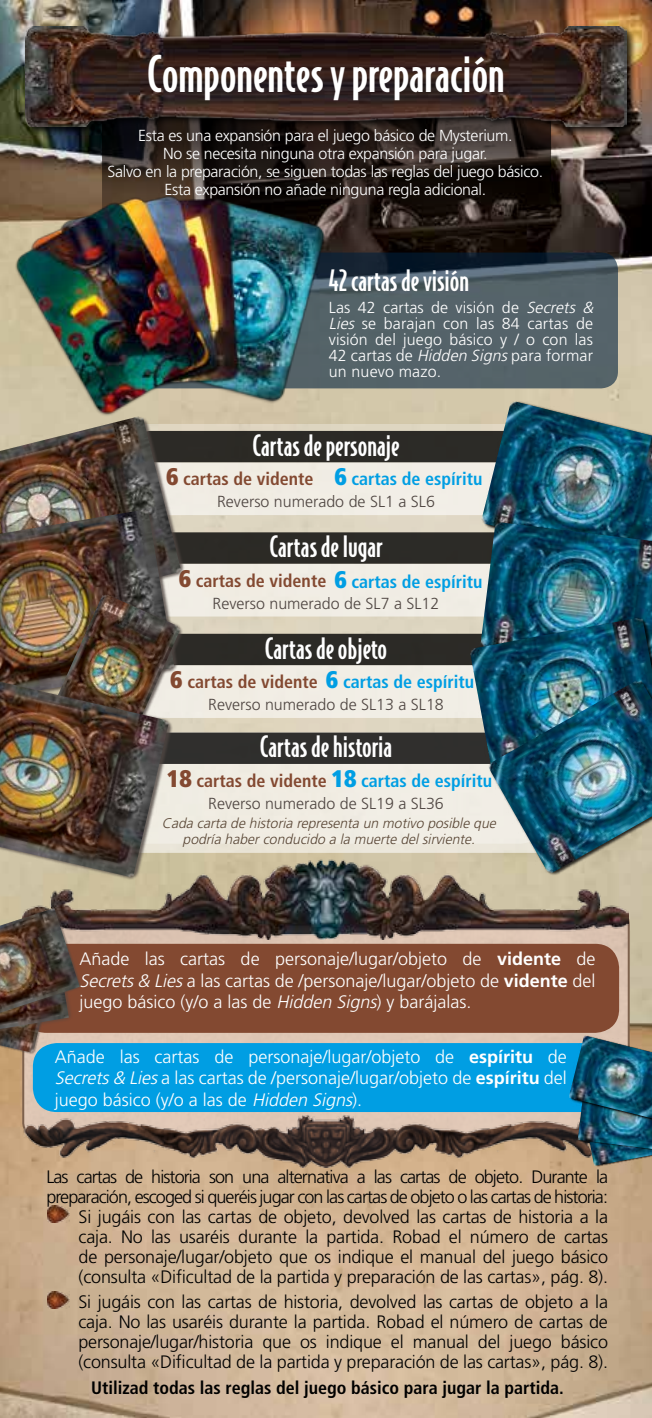
<style>
.page{position:relative;width:652px;height:1418px;background:#fff}
.page>*{position:absolute;margin:0;border:0;box-sizing:border-box;transform-origin:0 0}
.t1{font:500 48px "Bodega Sans";color:#fff}
.t2{font:500 28px "Bodega Sans";color:#fff}
.t3{font:300 18px/20px "Frutiger";letter-spacing:-.01em;color:#000;text-align:right}
.t4{font:300 18px/21.6px "Frutiger";color:#fff;text-align:justify}
.t5{font:700 condensed 18px "Frutiger";color:#009ee3}
.t6{font:700 condensed 18px "Frutiger";color:#000}
.t7{font:300 16px/18px "Frutiger";letter-spacing:-.02em;color:#fff;text-align:center}
.t8{font:300 16px/16px "Frutiger";letter-spacing:.01em;color:#fff}
.t9{font:300 16px "Frutiger";color:#4f4642}
.t10{font:italic 300 14px/16px "Frutiger";color:#594635;text-align:center}
.s1{font-style:italic}
.s2{font-weight:900;font-size:24px;color:#834931}
.s3{color:#834931}
.s4{font-weight:900;font-size:24px}
.s5{font-weight:700}
</style>
<div class="page">
<img style="left:0;top:0;width:652px;height:1417px">
<svg style="left:118px;top:252px;width:500px;height:136px;fill:#55636a"></svg>
<svg style="left:102px;top:98px;width:449px;height:161px"></svg>
<div style="left:108px;top:424px;width:436px;height:419px;background:#ded6c1;border-radius:24px"></div>
<img style="left:25px;top:939px;width:602px;height:175px">
<div style="left:23px;top:24px;width:614px;height:113px;background:#000;opacity:.84"></div>
<img style="left:25px;top:26px;width:602px;height:101px">
<div style="left:23px;top:943px;width:596px;height:89px;background:#834931;border-radius:24px"></div>
<img style="left:23px;top:1114px;width:564px;height:52px">
<div style="left:78px;top:462px;width:496px;height:53px;background:#f1eee5;border-radius:24px"></div>
<div style="left:138px;top:431px;width:376px;height:31px;background:#2c2a26;border-radius:12px"></div>
<div style="left:78px;top:563px;width:496px;height:53px;background:#f1ede4;border-radius:24px"></div>
<div style="left:138px;top:532px;width:376px;height:31px;background:#2c2a26;border-radius:12px"></div>
<div style="left:78px;top:665px;width:496px;height:53px;background:#f1ede5;border-radius:24px"></div>
<div style="left:78px;top:732px;width:496px;height:120px;background:#f1ece3;border-radius:24px"></div>
<div style="left:138px;top:633px;width:376px;height:32px;background:#2c2a26;border-radius:12px"></div>
<div style="left:108px;top:732px;width:436px;height:32px;background:#302f2d;border-radius:12px"></div>
<img style="left:4px;top:183px;width:331px;height:239px">
<img style="left:481px;top:400px;width:171px;height:122px">
<img style="left:0;top:415px;width:181px;height:161px">
<img style="left:0;top:509px;width:174px;height:157px">
<img style="left:22px;top:856px;width:607px;height:83px">
<img style="left:47px;top:1205px;width:23px;height:17px">
<img style="left:47px;top:1291px;width:23px;height:17px">
<img style="left:50px;top:593px;width:131px;height:140px">
<img style="left:480px;top:522px;width:172px;height:95px">
<img style="left:469px;top:617px;width:183px;height:126px">
<img style="left:487px;top:678px;width:165px;height:196px">
<div style="left:33px;top:1043px;width:595px;height:69px;background:#009ee3;border-radius:24px"></div>
<img style="left:586px;top:1151px;width:66px;height:14px">
<div style="left:578px;top:1082px;width:74px;height:69px;background:#000;opacity:.8"></div>
<img style="left:578px;top:1122px;width:74px;height:26px">
<div style="left:570px;top:1034px;width:82px;height:88px;background:#000;opacity:.8"></div>
<img style="left:569px;top:1035px;width:83px;height:83px">
<div style="left:0;top:977px;width:50px;height:77px;background:#4f4642;opacity:.5"></div>
<img style="left:0;top:1041px;width:49px;height:11px">
<div style="left:0;top:935px;width:73px;height:106px;background:#4f4642;opacity:.5"></div>
<img style="left:0;top:1026px;width:69px;height:3px">
<div style="left:0;top:909px;width:81px;height:117px;background:#4f4642;opacity:.5"></div>
<img style="left:0;top:908px;width:80px;height:104px">
<div style="left:0;top:666px;width:173px;height:214px;background:#4f4642;opacity:.8"></div>
<img style="left:0;top:681px;width:169px;height:196px">
<h1 class="t1" style="left:147px;top:46px;width:359px">Componentes y preparación</h1>
<p class="t7" style="left:108px;top:126px;width:437px">Esta es una expansión para el juego básico de Mysterium.<br>No se necesita ninguna otra expansión para jugar.<br>Salvo en la preparación, se siguen todas las reglas del juego básico.<br>Esta expansión no añade ninguna regla adicional.</p>
<h2 class="t2" style="left:329px;top:263px;width:142px">42 cartas de visión</h2>
<p class="t8" style="left:329px;top:299px;width:270px">Las 42 cartas de visión de <span class="s1">Secrets &amp;<br>Lies</span> se barajan con las 84 cartas de visión del juego básico y / o con las<br>42 cartas de <span class="s1">Hidden Signs</span>para formar un nuevo mazo.</p>
<h2 class="t2" style="left:252px;top:428px;width:148px">Cartas de personaje</h2>
<p class="t9" style="left:217px;top:492px;width:219px">Reverso numerado de SL1 a SL6</p>
<p class="t5" style="left:166px;top:468px;width:318px"><span class="s2">6</span> <span class="s3">cartas de vidente</span> <span class="s4">6</span> cartas de espíritu</p>
<h2 class="t2" style="left:270px;top:530px;width:114px">Cartas de lugar</h2>
<p class="t9" style="left:213px;top:594px;width:228px">Reverso numerado de SL7 a SL12</p>
<p class="t5" style="left:179px;top:571px;width:305px"><span class="s2">6</span> <span class="s3">cartas de vidente</span> <span class="s4">6</span> cartas de espíritu</p>
<h2 class="t2" style="left:265px;top:631px;width:124px">Cartas de objeto</h2>
<p class="t5" style="left:170px;top:671px;width:305px"><span class="s2">6</span> <span class="s3">cartas de vidente</span> <span class="s4">6</span> cartas de espíritu</p>
<p class="t9" style="left:208px;top:695px;width:237px">Reverso numerado de SL13 a SL18</p>
<h2 class="t2" style="left:260px;top:730px;width:134px">Cartas de historia</h2>
<p class="t5" style="left:167px;top:769px;width:327px"><span class="s2">18</span> <span class="s3">cartas de vidente</span> <span class="s4">18</span> cartas de espíritu</p>
<p class="t9" style="left:208px;top:794px;width:237px">Reverso numerado de SL19 a SL36</p>
<p class="t10" style="left:162px;top:815px;width:339px">Cada carta de historia representa un motivo posible que podría haberconducido a la muerte delsirviente.</p>
<p class="t4" style="left:79px;top:948px;width:518px">Añade las cartas de personaje/lugar/objeto de <span class="s5">vidente</span> de <span class="s1">Secrets&amp; Lies</span>a las cartas de /personaje/lugar/objeto de <span class="s5">vidente</span> del juego básico (y/o a las de <span class="s1">Hidden Signs</span>) y barájalas.</p>
<p class="t4" style="left:55px;top:1045px;width:514px">Añade las cartas de personaje/lugar/objeto de <span class="s5">espíritu</span> de <span class="s1">Secrets&amp; Lies</span>a las cartas de /personaje/lugar/objeto de <span class="s5">espíritu</span> del juego básico (y/o a las de <span class="s1">Hidden Signs</span>).</p>
<p class="t3" style="left:46px;top:1166px;width:563px">Las cartas de historia son una alternativa a las cartas de objeto. Durante la preparación, escoged si queréis jugar con las cartas de objeto o las cartas de historia:<br>Si jugáis con las cartas de objeto, devolved las cartas de historia a la caja. No las usaréis durante la partida. Robad el número de cartas<br>de personaje/lugar/objeto que os indique el manual del juego básico (consulta «Dificultad de la partida y preparación de las cartas», pág. 8).</p>
<p class="t3" style="left:78px;top:1292px;width:531px;text-align:justify">Si jugáis con las cartas de historia, devolved las cartas de objeto a la caja. No las usaréis durante la partida. Robad el número de cartas de personaje/lugar/historia que os indique el manual del juego básico (consulta «Dificultad de la partida y preparación de las cartas», pág. 8).</p>
<p class="t6" style="left:91px;top:1376px;width:474px">Utilizad todas las reglas del juego básico para jugar la partida.</p>
</div>
